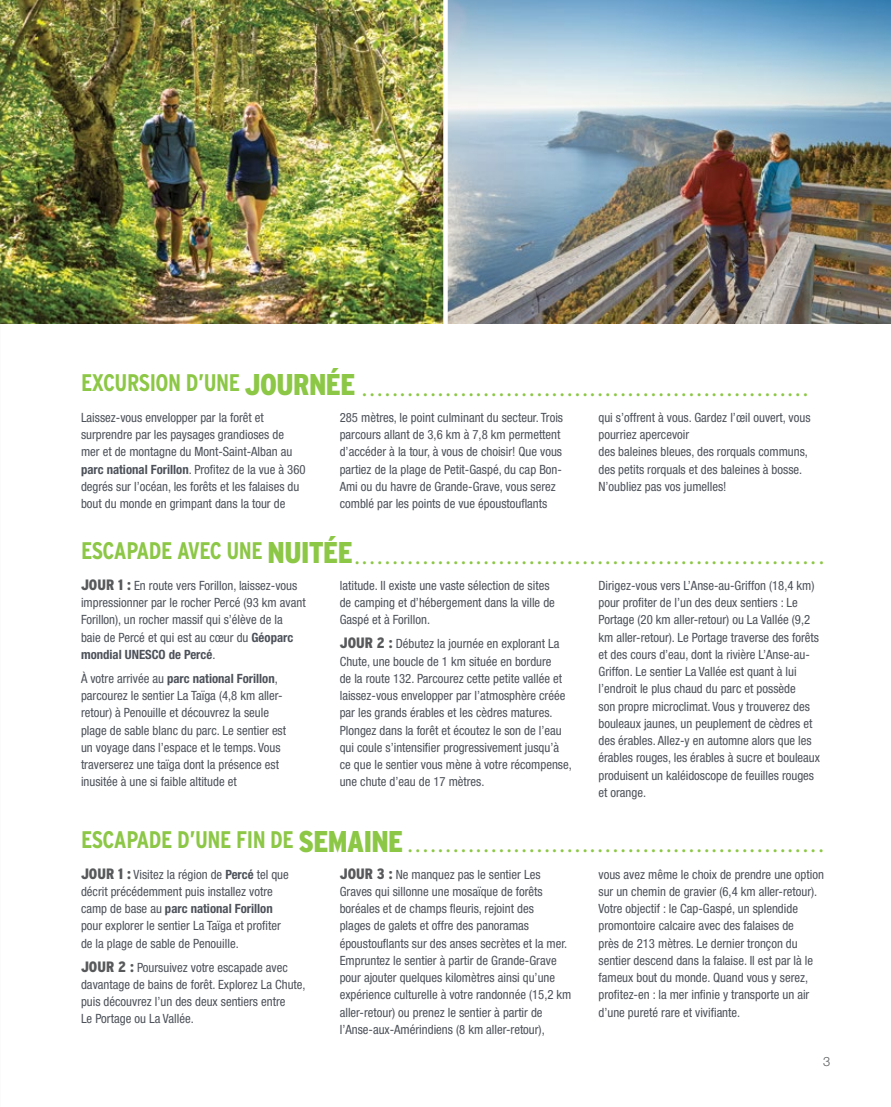
<style>
.page{position:relative;width:891px;height:1107px;background:#fff}
.page>*{position:absolute;margin:0;border:0;box-sizing:border-box;transform-origin:0 0}
.t1{font:21px "Interstate Condensed";color:#8cc745}
.t2{font:300 12.9px "Helvetica Neue LT Std";color:#58595b}
.t3{font:condensed 12.75px/17.2px "Helvetica Neue LT Std";color:#4d525a}
.s1{font-weight:900;font-size:30px}
.s2{font-weight:700}
.s3{font-family:"Interstate Condensed";font-weight:900;font-stretch:normal;font-size:15px;color:#58595b}
</style>
<div class="page">
<img style="left:0;top:0;width:443px;height:324px">
<img style="left:448px;top:0;width:443px;height:324px">
<h1 class="t1" style="left:81px;top:376px;width:729px"><sup>EXCURSION</sup> <sup>D’UNE</sup> <span class="s1">JOURNÉE</span> ...........................................................</h1>
<p class="t3" style="left:81px;top:409px;width:226px">Laissez-vous envelopper par la forêt et surprendre par les paysages grandioses de mer et de montagne du Mont-Saint-Alban au <span class="s2">parc national Forillon</span>. Profitez de la vue à 360 degrés sur l’océan, les forêts et les falaises du bout du monde en grimpant dans la tour de</p>
<p class="t3" style="left:340px;top:409px;width:225px">285 mètres, le point culminant du secteur. Trois parcours allant de 3,6 km à 7,8 km permettent d’accéder à la tour, à vous de choisir! Que vous partiez de la plage de Petit-Gaspé, du cap Bon-Ami ou du havre de Grande-Grave, vous serez comblé par les points de vue époustouflants</p>
<p class="t3" style="left:598px;top:409px;width:214px">qui s’offrent à vous. Gardez l’œil ouvert, vous pourriez apercevoir<br>des baleines bleues, des rorquals communs, des petits rorquals et des baleines à bosse.<br>N’oubliez pas vos jumelles!</p>
<h1 class="t1" style="left:81px;top:544px;width:744px"><sup>ESCAPADE</sup> <sup>AVEC</sup> <sup>UNE</sup> <span class="s1">NUITÉE</span>..............................................................</h1>
<p class="t3" style="left:81px;top:577px;width:226px"><span class="s3">JOUR 1 :</span> En route vers Forillon, laissez-vous impressionner par le rocher Percé (93 km avant Forillon), un rocher massif qui s’élève de la baie de Percé et qui est au cœur du <span class="s2">Géoparc mondial UNESCO de Percé</span>.</p>
<p class="t3" style="left:81px;top:670px;width:207px">À votre arrivée au <span class="s2">parc national Forillon</span>, parcourez le sentier La Taïga (4,8 km aller&shy;retour) à Penouille et découvrez la seule plage de sable blanc du parc. Le sentier est un voyage dans l’espace et le temps. Vous traverserez une taïga dont la présence est inusitée à une si faible altitude et</p>
<p class="t3" style="left:340px;top:577px;width:217px">latitude. Il existe une vaste sélection de sites de camping et d’hébergement dans la ville de<br>Gaspé et à Forillon.</p>
<p class="t3" style="left:340px;top:635px;width:234px"><span class="s3">JOUR 2 :</span> Débutez la journée en explorant La Chute, une boucle de 1 km située en bordure<br>de la route 132. Parcourez cette petite vallée et laissez-vous envelopper par l’atmosphère créée par les grands érables et les cèdres matures.<br>Plongez dans la forêt et écoutez le son de l’eau qui coule s’intensifier progressivement jusqu’à ce que le sentier vous mène à votre récompense, une chute d’eau de 17 mètres.</p>
<p class="t3" style="left:599px;top:577px;width:223px">Dirigez-vous vers L’Anse-au-Griffon (18,4 km) pour profiter de l’un des deux sentiers : Le Portage (20 km aller-retour) ou La Vallée (9,2 km aller-retour). Le Portage traverse des forêts et des cours d’eau, dont la rivière L’Anse-au-Griffon. Le sentier La Vallée est quant à lui l’endroit le plus chaud du parc et possède<br>son propre microclimat. Vous y trouverez des bouleaux jaunes, un peuplement de cèdres et des érables. Allez-y en automne alors que les érables rouges, les érables à sucre et bouleaux produisent un kaléidoscope de feuilles rouges et orange.</p>
<h1 class="t1" style="left:81px;top:833px;width:744px"><sup>ESCAPADE</sup> <sup>D’UNE</sup> <sup>FIN</sup> <sup>DE</sup> <span class="s1">SEMAINE</span>.......................................................</h1>
<p class="t3" style="left:81px;top:865px;width:209px"><span class="s3">JOUR 1 :</span> Visitez la région de <span class="s2">Percé</span> tel que décrit précédemment puis installez votre camp de base au <span class="s2">parc national Forillon </span>pour explorer le sentier La Taïga et profiter de la plage de sable de Penouille.</p>
<p class="t3" style="left:81px;top:958px;width:226px"><span class="s3">JOUR 2 :</span> Poursuivez votre escapade avec davantage de bains de forêt. Explorez La Chute, puis découvrez l’un des deux sentiers entre<br>Le Portage ou La Vallée.</p>
<p class="t3" style="left:340px;top:865px;width:233px"><span class="s3">JOUR 3 :</span> Ne manquez pas le sentier Les Graves qui sillonne une mosaïque de forêts boréales et de champs fleuris, rejoint des<br>plages de galets et offre des panoramas époustouflants sur des anses secrètes et la mer.<br>Empruntez le sentier à partir de Grande-Grave pour ajouter quelques kilomètres ainsi qu’une expérience culturelle à votre randonnée (15,2 km aller-retour) ou prenez le sentier à partir de l’Anse-aux-Amérindiens (8 km aller-retour),</p>
<p class="t3" style="left:599px;top:865px;width:227px">vous avez même le choix de prendre une option sur un chemin de gravier (6,4 km aller-retour).<br>Votre objectif : le Cap-Gaspé, un splendide promontoire calcaire avec des falaises de<br>près de 213 mètres. Le dernier tronçon du sentier descend dans la falaise. Il est par là le fameux bout du monde. Quand vous y serez, profitez-en : la mer infinie y transporte un air d’une pureté rare et vivifiante.</p>
<p class="t2" style="left:823px;top:1053px;width:9px">3</p>
</div>
